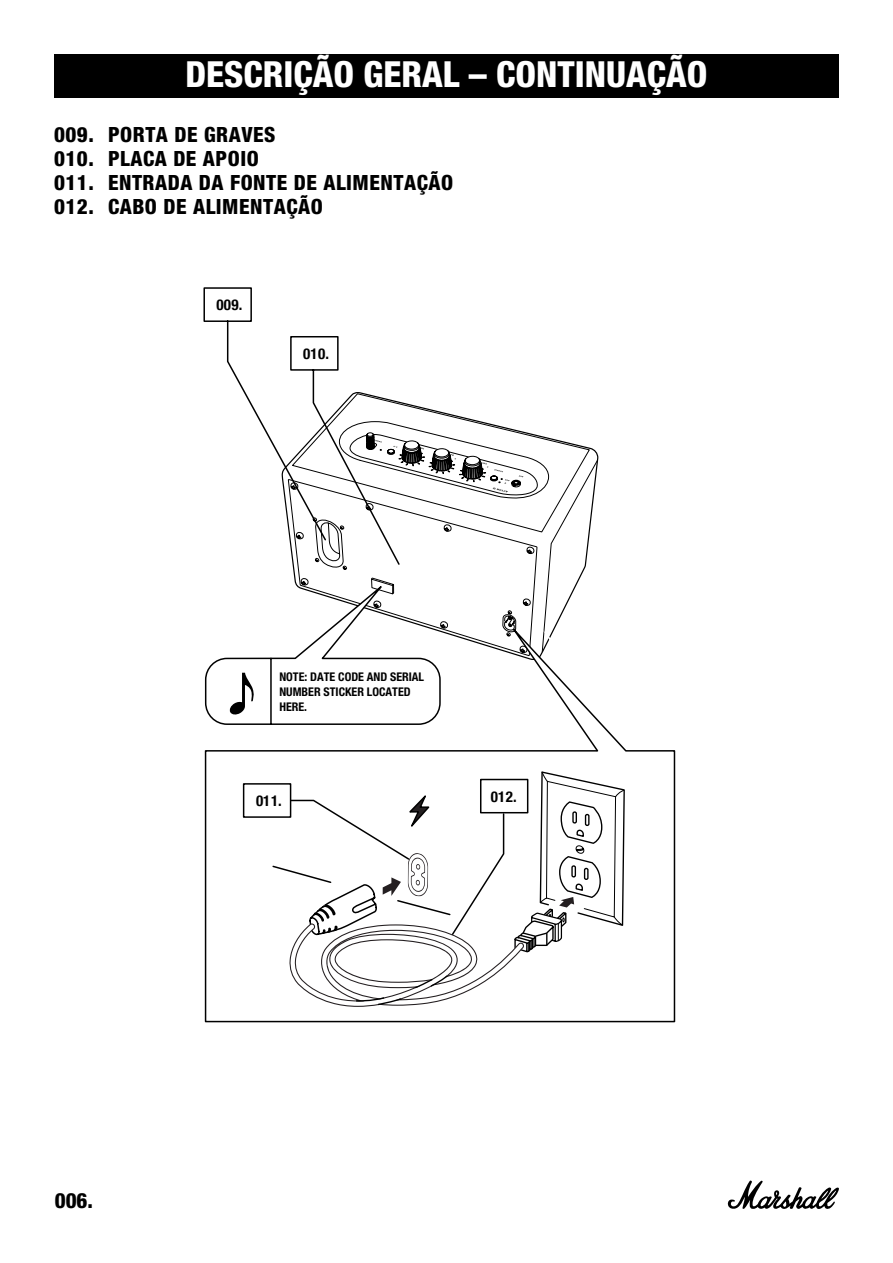
<style>
.page{position:relative;width:893px;height:1263px;background:#fff}
.page>*{position:absolute;margin:0;border:0;box-sizing:border-box;transform-origin:0 0}
.t1{font:800 condensed 36px "Helvetica Neue LT Pro";color:#fff}
.t2{font:800 condensed 21px/24px "Helvetica Neue LT Pro";letter-spacing:.025em;color:#000}
.t3{font:800 condensed 21px "Helvetica Neue LT Std";color:#000}
.t4{font:700 condensed 15px "Helvetica Neue";letter-spacing:.02em;color:#000}
.t5{font:700 condensed 12px/15px "Helvetica Neue LT Std";color:#000}
.s1{font-family:"Helvetica Neue LT Std"}
</style>
<div class="page">
<svg style="left:727px;top:1180px;width:112px;height:29px"></svg>
<div style="left:54px;top:54px;width:785px;height:44px;background:#000"></div>
<svg style="left:534px;top:459px;width:64px;height:154px"></svg>
<svg style="left:203px;top:287px;width:387px;height:282px"></svg>
<svg style="left:204px;top:613px;width:472px;height:410px"></svg>
<svg style="left:271px;top:770px;width:355px;height:237px"></svg>
<div style="left:243px;top:783px;width:48px;height:35px;border:2px solid #000"></div>
<div style="left:480px;top:779px;width:48px;height:34px;border:2px solid #000"></div>
<svg style="left:204px;top:575px;width:237px;height:151px"></svg>
<h1 class="t1" style="left:185px;top:52px;width:524px">DESCRIÇÃO GERAL – CONTINUAÇÃO</h1>
<p class="t2" style="left:54px;top:122px;width:401px"><span class="s1">009.</span> PORTA DE GRAVES<br><span class="s1">010.</span> PLACA DE APOIO<br><span class="s1">011.</span> ENTRADA DA FONTE DE ALIMENTAÇÃO<br><span class="s1">012.</span> CABO DE ALIMENTAÇÃO</p>
<p class="t4" style="left:217px;top:293px;width:27px">009.</p>
<p class="t4" style="left:303px;top:341px;width:27px">010.</p>
<p class="t5" style="left:279px;top:669px;width:146px">NOTE: DATE CODE AND SERIAL<br>NUMBER STICKER LOCATED<br>HERE.</p>
<p class="t4" style="left:256px;top:788px;width:27px">011.</p>
<p class="t4" style="left:491px;top:784px;width:27px">012.</p>
<p class="t3" style="left:55px;top:1187px;width:40px">006.</p>
</div>
